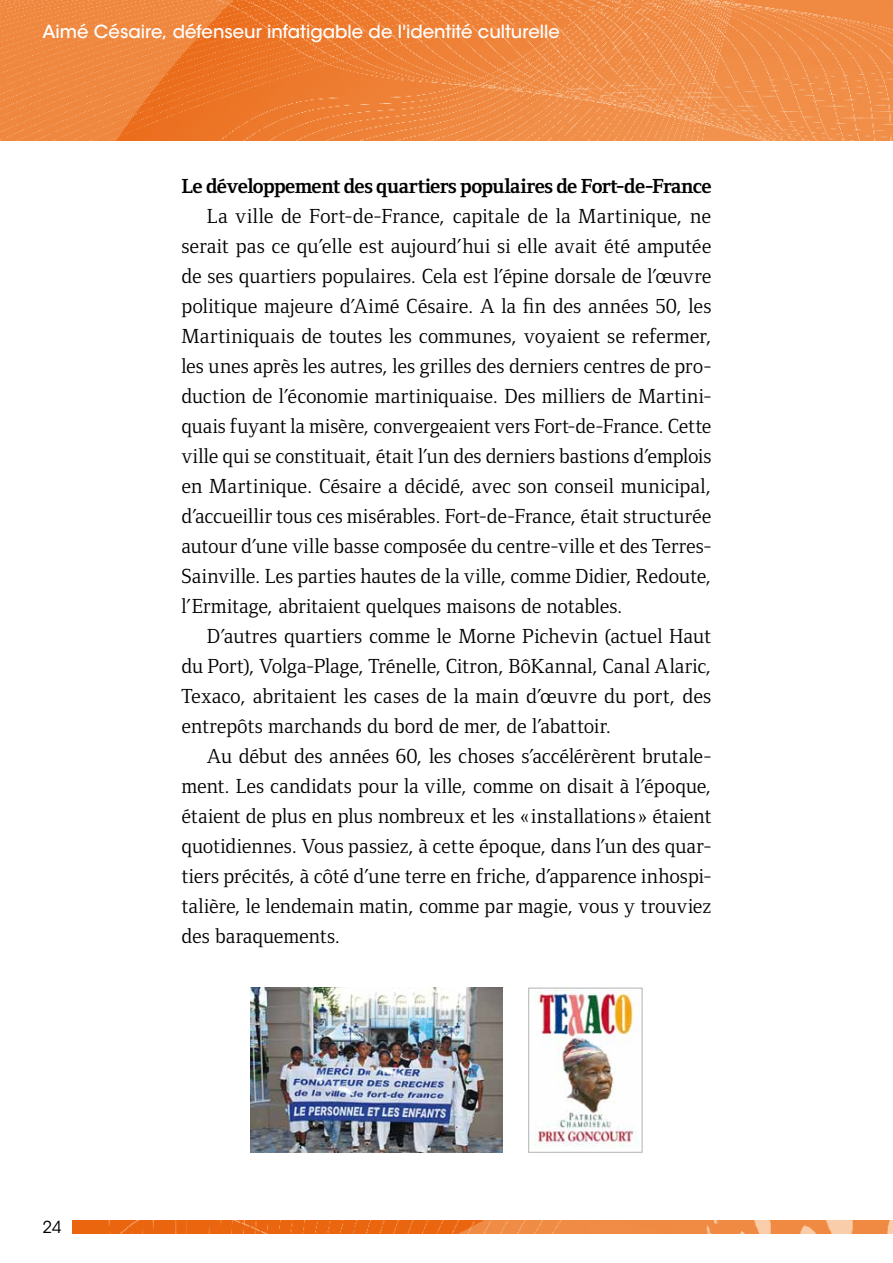
<style>
.page{position:relative;width:893px;height:1263px;background:#fff}
.page>*{position:absolute;margin:0;border:0;box-sizing:border-box;transform-origin:0 0}
.t1{font:21px/30px "Foundry Form Serif";color:#000;text-align:justify}
.t2{font:700 21px "Foundry Form Serif";letter-spacing:-.025em;color:#000}
.t3{font:500 18px "ITC Avant Garde Std";color:#fff}
.t4{font:16.5px "ITC Avant Garde Std";color:#000}
</style>
<div class="page">
<img style="left:0;top:0;width:893px;height:140px">
<img style="left:72px;top:1220px;width:821px;height:13px">
<img style="left:532px;top:990px;width:102px;height:157px">
<div style="left:528px;top:988px;width:114px;height:165px;border:1px solid #b1b3b4"></div>
<img style="left:250px;top:988px;width:253px;height:165px">
<p class="t3" style="left:43px;top:21px;width:519px">Aimé Césaire, défenseur infatigable de l'identité culturelle</p>
<p class="t4" style="left:43px;top:1217px;width:21px">24</p>
<p class="t2" style="left:181px;top:174px;width:532px">Le développement des quartiers populaires de Fort-de-France</p>
<p class="t1" style="left:181px;top:201px;width:532px;text-indent:26px">La ville de Fort-de-France, capitale de la Martinique, ne serait pas ce qu’elle est aujourd’hui si elle avait été amputée de ses quartiers populaires. Cela est l’épine dorsale de l’œuvre politique majeure d’Aimé Césaire. A la fin des années 50, les Martiniquais de toutes les communes, voyaient se refermer, les unes après les autres, les grilles des derniers centres de pro&shy;duction de l’économie martiniquaise. Des milliers de Martini&shy;quais fuyant la misère, convergeaient vers Fort-de-France. Cette ville qui se constituait, était l’un des derniers bastions d’emplois en Martinique. Césaire a décidé, avec son conseil municipal, d’accueillir tous ces misérables. Fort-de-France, était structurée autour d’une ville basse composée du centre-ville et des Terres-Sainville. Les parties hautes de la ville, comme Didier, Redoute, l’Ermitage, abritaient quelques maisons de notables.</p>
<p class="t1" style="left:181px;top:621px;width:532px;text-indent:26px">D’autres quartiers comme le Morne Pichevin (actuel Haut du Port), Volga-Plage, Trénelle, Citron, BôKannal, Canal Alaric, Texaco, abritaient les cases de la main d’œuvre du port, des entrepôts marchands du bord de mer, de l’abattoir.</p>
<p class="t1" style="left:181px;top:741px;width:532px;text-indent:26px">Au début des années 60, les choses s’accélérèrent brutale&shy;ment. Les candidats pour la ville, comme on disait à l’époque, étaient de plus en plus nombreux et les « installations » étaient quotidiennes. Vous passiez, à cette époque, dans l’un des quar&shy;tiers précités, à côté d’une terre en friche, d’apparence inhospi&shy;talière, le lendemain matin, comme par magie, vous y trouviez des baraquements.</p>
</div>
